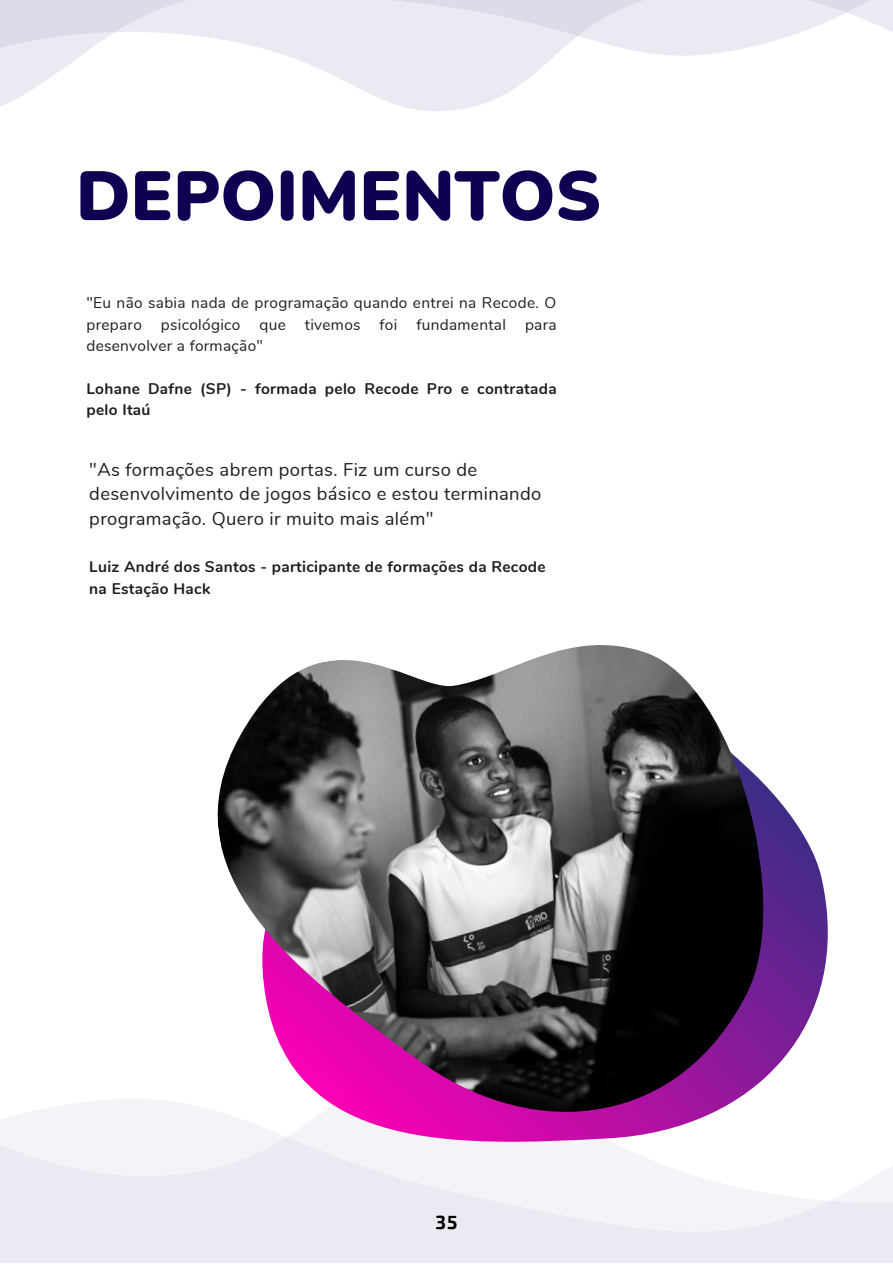
<style>
.page{position:relative;width:893px;height:1264px;background:#fff}
.page>*{position:absolute;margin:0;border:0;box-sizing:border-box;transform-origin:0 0}
.t1{font:900 69.45px "Nunito";color:#100051}
.t2{font:700 18.6px "Exo 2";color:#000}
.t3{font:18.45px/24.8px "Nunito";letter-spacing:.02em;color:#1e1e1e}
.t4{font:700 15.45px/21.3px "Nunito";letter-spacing:.02em;color:#1e1e1e}
.t5{font:15.45px/21.3px "Nunito";letter-spacing:.02em;color:#1e1e1e;text-align:justify}
</style>
<div class="page">
<svg style="left:0;top:1099px;width:892px;height:163px;fill:#ebeaf3"></svg>
<svg style="left:0;top:0;width:892px;height:111px"></svg>
<img style="left:239px;top:816px;width:615px;height:337px">
<img style="left:197px;top:645px;width:594px;height:501px">
<p class="t1" style="left:76px;top:150px;width:526px">DEPOIMENTOS</p>
<p class="t5" style="left:86px;top:292px;width:471px">"Eu não sabia nada de programação quando entrei na Recode. O preparo psicológico que tivemos foi fundamental para desenvolver a formação"</p>
<p class="t4" style="left:86px;top:378px;width:472px">Lohane Dafne (SP) - formada pelo Recode Pro e contratada pelo Itaú</p>
<p class="t3" style="left:89px;top:457px;width:453px">"As formações abrem portas. Fiz um curso de desenvolvimento de jogos básico e estou terminando programação. Quero ir muito mais além"</p>
<p class="t4" style="left:89px;top:556px;width:458px">Luiz André dos Santos - participante de formações da Recode na Estação Hack</p>
<p class="t2" style="left:435px;top:1210px;width:23px">35</p>
</div>
